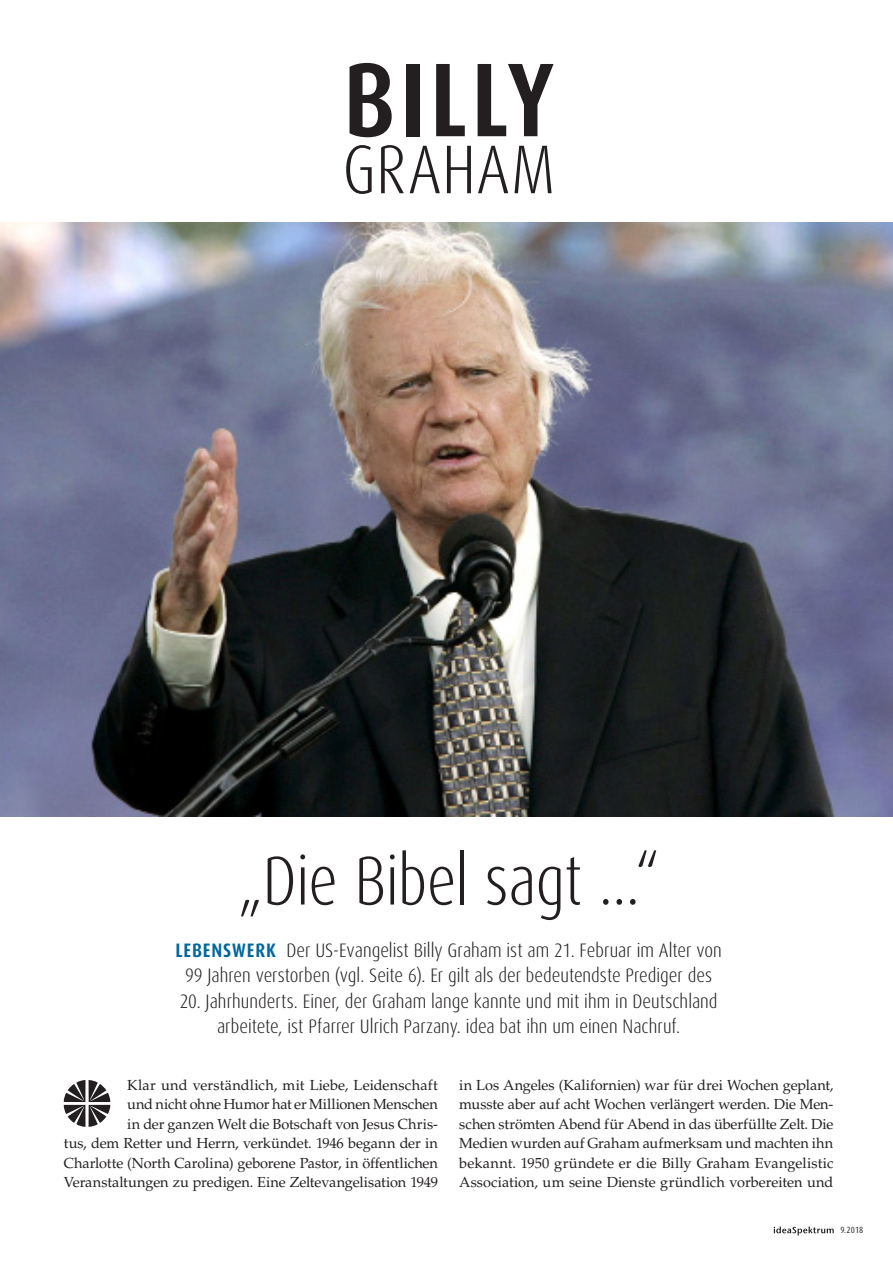
<style>
.page{position:relative;width:893px;height:1263px;background:#fff}
.page>*{position:absolute;margin:0;border:0;box-sizing:border-box;transform-origin:0 0}
.Beitrag_Überschrift{font:700 condensed 105px "Dax OT";letter-spacing:.04em;color:#231f20;scale:.96 1}
.Beitrag_Überschrift-2{font:300 condensed 69px "Dax OT";letter-spacing:-.005em;color:#231f20;scale:.96 1}
.Nachrichten_Vorspann{font:300 condensed 19.5px/25.5px "Dax OT";color:#231f20;text-align:center}
.Text{font:14.55px/19.5px "Palatino LT Std";color:#231f20;text-align:right}
.Kustode{font:condensed 9px "Dax OT";color:#231f20}
.s1{font-weight:700;color:#00679d}
</style>
<div class="page">
<svg style="left:774px;top:1226px;width:60px;height:9px"></svg>
<svg style="left:64px;top:1080px;width:46px;height:47px"></svg>
<img style="left:0;top:222px;width:893px;height:595px">
<p class="Beitrag_Überschrift" style="left:343px;top:32px;width:220px">BILLY</p>
<p class="Beitrag_Überschrift-2" style="left:342px;top:126px;width:223px">GRAHAM</p>
<p class="Beitrag_Überschrift-2" style="left:237px;top:837px;width:442px">„Die Bibel sagt …“</p>
<p class="Nachrichten_Vorspann" style="left:176px;top:937px;width:548px"><span class="s1">LEBENSWERK</span> Der US-Evangelist Billy Graham ist am 21. Februar im Alter von<br>99 Jahren verstorben (vgl. Seite 6). Er gilt als der bedeutendste Prediger des</p>
<p class="Nachrichten_Vorspann" style="left:180px;top:988px;width:539px">20. Jahrhunderts. Einer, der Graham lange kannte und mit ihm in Deutschland arbeitete, ist Pfarrer Ulrich Parzany. idea bat ihn um einen Nachruf.</p>
<p class="Text" style="left:64px;top:1075px;width:376px">Klar und verständlich, mit Liebe, Leidenschaft<br>und nicht ohne Humor hat er Millionen Menschen<br>in der ganzen Welt die Botschaft von Jesus Chris-<br>tus, dem Retter und Herrn, verkündet. 1946 begann der in Charlotte (North Carolina) geborene Pastor, in öffentlichen Veranstaltungen zu predigen. Eine Zeltevangelisation 1949</p>
<p class="Text" style="left:459px;top:1075px;width:376px;text-align:justify">in Los Angeles (Kalifornien) war für drei Wochen geplant, musste aber auf acht Wochen verlängert werden. Die Men&shy;schen strömten Abend für Abend in das überfüllte Zelt. Die Medien wurden auf Graham aufmerksam und machten ihn bekannt. 1950 gründete er die Billy Graham Evangelistic Association, um seine Dienste gründlich vorbereiten und</p>
<p class="Kustode" style="left:840px;top:1224px;width:24px">9.2018</p>
</div>
